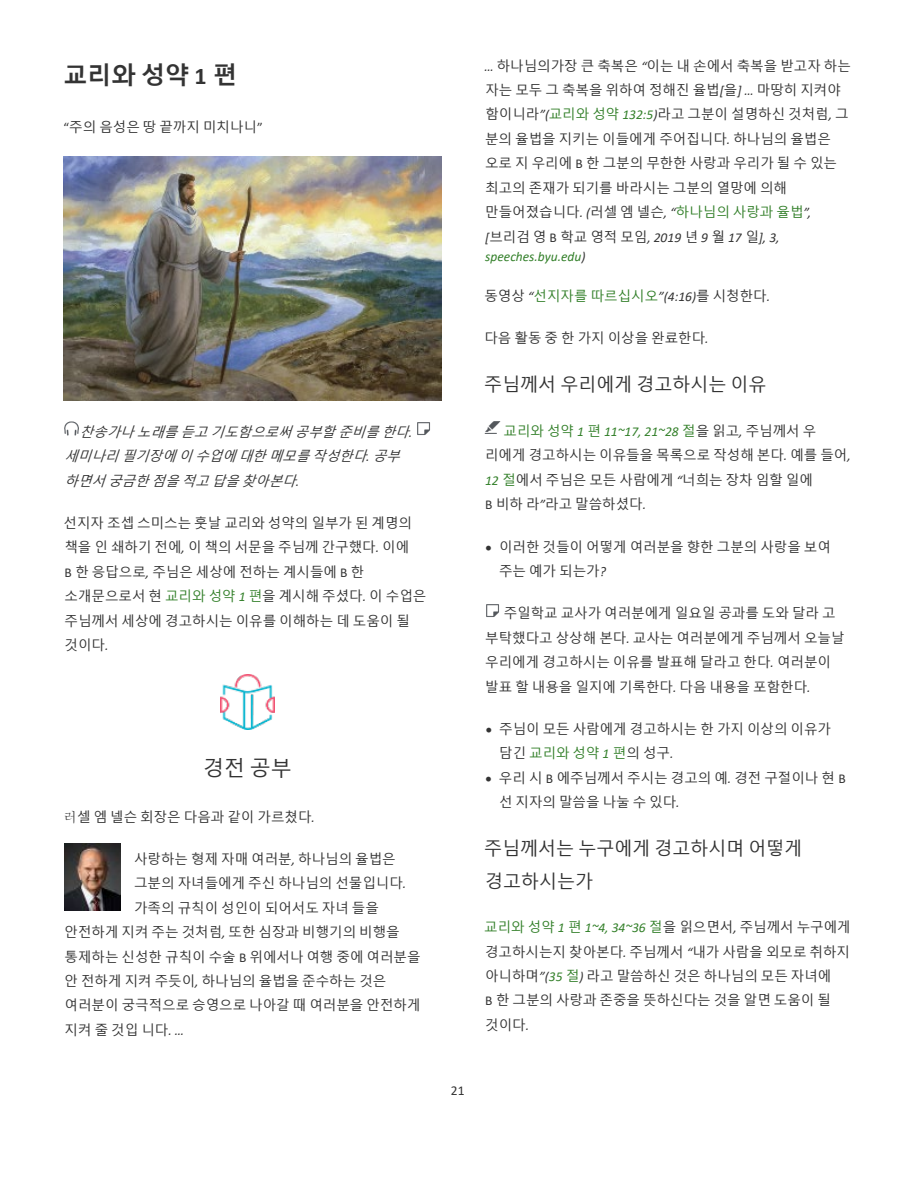
<style>
.page{position:relative;width:918px;height:1188px;background:#fff}
.page>*{position:absolute;margin:0;border:0;box-sizing:border-box;transform-origin:0 0}
.t1{font:700 24px "Malgun Gothic";color:#333}
.t2{font:21px "Malgun Gothic";color:#333}
.t3{font:18px/32.5px "Malgun Gothic";color:#333}
.t4{font:13.5px/24.5px "Malgun Gothic";color:#333}
.t5{font:italic 13.5px/24.5px "Malgun Gothic";color:#333}
.t6{font:italic 13.5px "Calibri";color:#333}
.t7{font:italic 13.5px "Calibri";color:#33802a}
.t8{font:13.5px "Calibri";color:#333}
.s1{font-family:"Calibri"}
.s2{font-family:"Calibri";font-style:italic}
.s3{color:#33802a}
.s4{font-family:"Calibri";font-style:italic;color:#33802a}
.s5{font-family:"Batang"}
.s6{color:#333}
.s7{font-family:"Malgun Gothic";font-style:normal}
.s8{font-family:"Malgun Gothic";font-style:normal;color:#33802a}
</style>
<div class="page">
<img style="left:64px;top:157px;width:378px;height:244px">
<img style="left:64px;top:421px;width:15px;height:15px">
<img style="left:417px;top:422px;width:13px;height:13px">
<img style="left:221px;top:675px;width:54px;height:55px">
<img style="left:484px;top:421px;width:17px;height:13px">
<img style="left:486px;top:604px;width:13px;height:13px">
<img style="left:64px;top:844px;width:56px;height:67px">
<h1 class="t1" style="left:64px;top:61px;width:175px">교리와 성약 <span class="s1">1</span> 편</h1>
<p class="t4" style="left:64px;top:115px;width:201px"><span class="s1">“</span>주의 음성은 땅 끝까지 미치나니<span class="s1">”</span></p>
<p class="t5" style="left:64px;top:420px;width:351px;text-indent:15px">찬송가나 노래를 듣고 기도함으로써 공부할 준비를 한다<span class="s1">. </span>세미나리 필기장에 이 수업에 대한 메모를 작성한다<span class="s1">.</span> 공부 하면서 궁금한 점을 적고 답을 찾아본다<span class="s1">.</span></p>
<p class="t4" style="left:64px;top:511px;width:364px">선지자 조셉 스미스는 훗날 교리와 성약의 일부가 된 계명의 책을 인 쇄하기 전에<span class="s2">,</span> 이 책의 서문을 주님께 간구했다<span class="s2">.</span> 이에<br><span class="s1">B</span> 한 응답으로<span class="s2">,</span> 주님은 세상에 전하는 계시들에 <span class="s1">B</span> 한 소개문으로서 현 <span class="s3">교리와 성약</span> <span class="s4">1</span> <span class="s3">편</span>을 계시해 주셨다<span class="s2">.</span> 이 수업은 주님께서 세상에 경고하시는 이유를 이해하는 데 도움이 될 것이다<span class="s2">.</span></p>
<h2 class="t2" style="left:203px;top:756px;width:90px">경전 공부</h2>
<p class="t4" style="left:64px;top:805px;width:253px"><span class="s5">러</span>셀 엠 넬슨 회장은 다음과 같이 가르쳤다<span class="s2">.</span></p>
<p class="t4" style="left:134px;top:847px;width:263px">사랑하는 형제 자매 여러분<span class="s2">,</span> 하나님의 율법은</p>
<p class="t4" style="left:134px;top:872px;width:274px">그분의 자녀들에게 주신 하나님의 선물입니다<span class="s2">.</span></p>
<p class="t4" style="left:134px;top:896px;width:246px">가족의 규칙이 성인이 되어서도 자녀 들을</p>
<p class="t4" style="left:65px;top:920px;width:337px">안전하게 지켜 주는 것처럼<span class="s2">,</span> 또한 심장과 비행기의 비행을</p>
<p class="t4" style="left:65px;top:945px;width:358px">통제하는 신성한 규칙이 수술 <span class="s1">B</span> 위에서나 여행 중에 여러분을</p>
<p class="t4" style="left:65px;top:969px;width:323px">안 전하게 지켜 주듯이<span class="s2">,</span> 하나님의 율법을 준수하는 것은</p>
<p class="t4" style="left:65px;top:994px;width:357px">여러분이 궁극적으로 승영으로 나아갈 때 여러분을 안전하게</p>
<p class="t4" style="left:65px;top:1018px;width:121px">지켜 줄 것입 니다<span class="s2">. …</span></p>
<p class="t4" style="left:485px;top:54px;width:368px"><span class="s2">…</span> 하나님의가장 큰 축복은 <span class="s2">“</span>이는 내 손에서 축복을 받고자 하는 자는 모두 그 축복을 위하여 정해진 율법<span class="s2">[</span>을<span class="s2">] …</span> 마땅히 지켜야 함이니라<span class="s2">”(</span><span class="s3">교리와 성약</span> <span class="s4">132:5</span><span class="s2">)</span>라고 그분이 설명하신 것처럼<span class="s2">,</span> 그 분의 율법을 지키는 이들에게 주어집니다<span class="s2">.</span> 하나님의 율법은 오로 지 우리에 <span class="s1">B</span> 한 그분의 무한한 사랑과 우리가 될 수 있는 최고의 존재가 되기를 바라시는 그분의 열망에 의해 만들어졌습니다<span class="s2">. (</span>러셀 엠 넬슨<span class="s2">, “</span><span class="s3">하나님의 사랑과 율법</span><span class="s2">”, [</span>브리검 영 <span class="s1">B</span> 학교 영적 모임<span class="s2">, 2019</span> 년 <span class="s2">9</span> 월 <span class="s2">17</span> 일<span class="s2">], 3,</span></p>
<p class="t7" style="left:485px;top:248px;width:102px">speeches.byu.edu<span class="s6">)</span></p>
<p class="t6" style="left:484px;top:287px;width:287px"><span class="s7">동영상</span> “<span class="s8">선지자를 따르십시오</span>”(4:16)<span class="s7">를 시청한다</span>.</p>
<p class="t4" style="left:484px;top:327px;width:226px">다음 활동 중 한 가지 이상을 완료한다<span class="s2">.</span></p>
<h3 class="t3" style="left:484px;top:369px;width:284px">주님께서 우리에게 경고하시는 이유</h3>
<p class="t4" style="left:485px;top:419px;width:367px;text-indent:18px"><span class="s3">교리와 성약</span> <span class="s4">1</span> <span class="s3">편</span> <span class="s4">11~17, 21~28</span> <span class="s3">절</span>을 읽고<span class="s2">,</span> 주님께서 우 리에게 경고하시는 이유들을 목록으로 작성해 본다<span class="s2">.</span> 예를 들어<span class="s2">,<br></span><span class="s4">12</span> <span class="s3">절</span>에서 주님은 모든 사람에게 <span class="s2">“</span>너희는 장차 임할 일에<br><span class="s1">B</span> 비하 라<span class="s2">”</span>라고 말씀하셨다<span class="s2">.</span></p>
<p class="t4" style="left:499px;top:535px;width:333px;text-indent:-14px">• 이러한 것들이 어떻게 여러분을 향한 그분의 사랑을 보여 주는 예가 되는가<span class="s2">?</span></p>
<p class="t4" style="left:485px;top:601px;width:361px;text-indent:18px">주일학교 교사가 여러분에게 일요일 공과를 도와 달라 고 부탁했다고 상상해 본다<span class="s2">.</span> 교사는 여러분에게 주님께서 오늘날 우리에게 경고하시는 이유를 발표해 달라고 한다<span class="s2">.</span> 여러분이 발표 할 내용을 일지에 기록한다<span class="s2">.</span> 다음 내용을 포함한다<span class="s2">.</span></p>
<p class="t4" style="left:499px;top:717px;width:333px;text-indent:-14px">• 주님이 모든 사람에게 경고하시는 한 가지 이상의 이유가 담긴 <span class="s3">교리와 성약</span> <span class="s4">1</span> <span class="s3">편</span>의 성구<span class="s2">.</span></p>
<p class="t4" style="left:499px;top:766px;width:348px;text-indent:-14px">• 우리 시 <span class="s1">B</span> 에주님께서 주시는 경고의 예<span class="s2">.</span> 경전 구절이나 현 <span class="s1">B </span>선 지자의 말씀을 나눌 수 있다<span class="s2">.</span></p>
<h3 class="t3" style="left:484px;top:833px;width:320px">주님께서는 누구에게 경고하시며 어떻게 경고하시는가</h3>
<p class="t4" style="left:484px;top:915px;width:368px"><span class="s3">교리와 성약</span> <span class="s4">1</span> <span class="s3">편</span> <span class="s4">1~4, 34~36</span> <span class="s3">절</span>을 읽으면서<span class="s2">,</span> 주님께서 누구에게 경고하시는지 찾아본다<span class="s2">.</span> 주님께서 <span class="s2">“</span>내가 사람을 외모로 취하지 아니하며<span class="s2">”(</span><span class="s4">35</span> <span class="s3">절</span><span class="s2">)</span> 라고 말씀하신 것은 하나님의 모든 자녀에<br><span class="s1">B</span> 한 그분의 사랑과 존중을 뜻하신다는 것을 알면 도움이 될 것이다<span class="s2">.</span></p>
<p class="t8" style="left:451px;top:1081px;width:15px">21</p>
</div>
